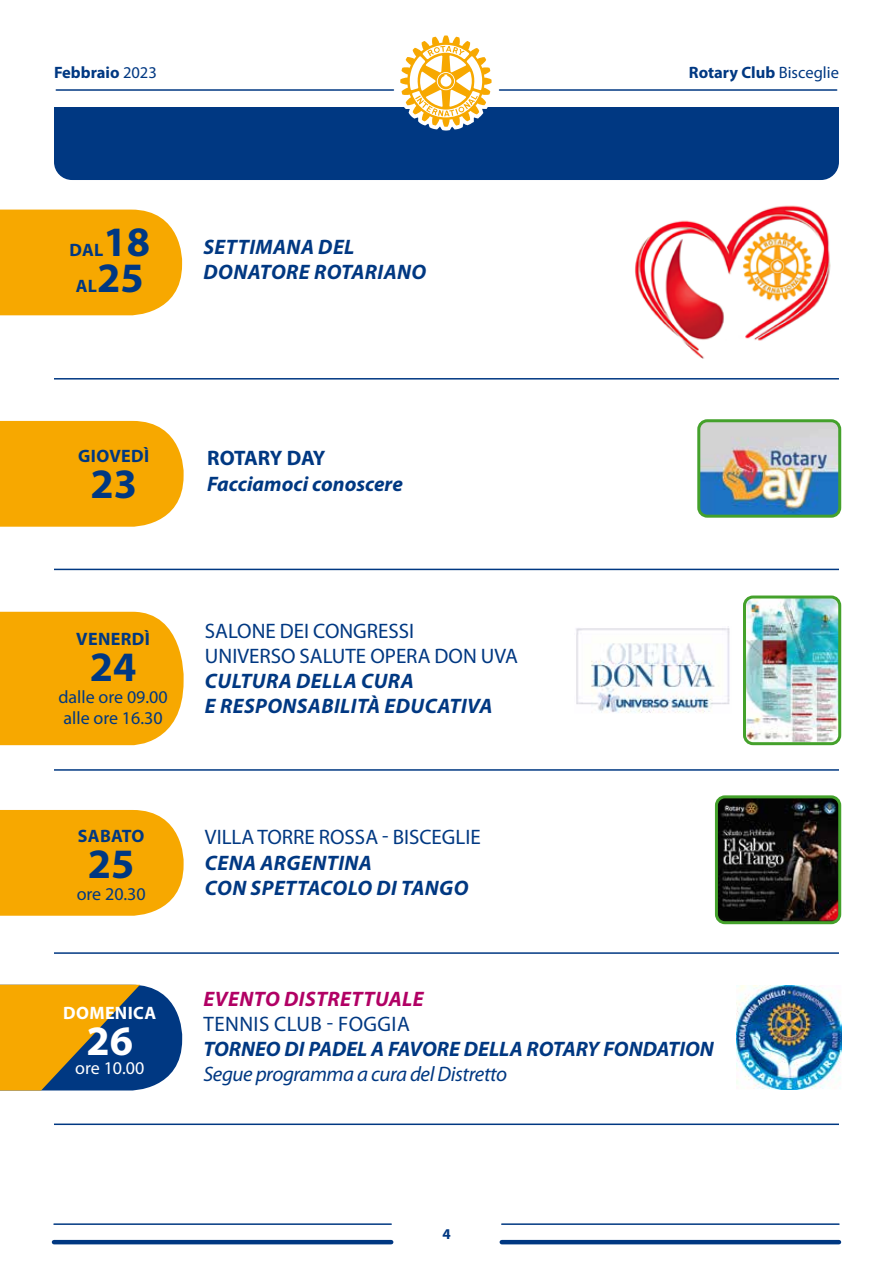
<style>
.page{position:relative;width:893px;height:1263px;background:#fff}
.page>*{position:absolute;margin:0;border:0;box-sizing:border-box;transform-origin:0 0}
.t1{font:700 42px "Myriad Pro";color:#003882}
.t2{font:700 42px "Myriad Pro";color:#fff}
.t3{font:italic 700 21px/25.2px "Myriad Pro";letter-spacing:.02em;color:#003882}
.t4{font:21px/25.2px "Myriad Pro";color:#003882}
.t5{font:italic 700 21px "Myriad Pro";color:#003882}
.t6{font:italic 21px "Myriad Pro";letter-spacing:-.02em;color:#003882}
.t7{font:italic 700 21px "Myriad Pro";letter-spacing:.02em;color:#b10064}
.t8{font:21px "Myriad Pro";letter-spacing:.02em;color:#003882}
.t9{font:700 21px "Myriad Pro";letter-spacing:-.02em;color:#003882}
.t10{font:18px/21.6px "Myriad Pro";color:#003882}
.t11{font:700 18px "Myriad Pro";letter-spacing:.02em;color:#003882}
.t12{font:700 18px "Myriad Pro";letter-spacing:.02em;color:#fff}
.t13{font:18px "Myriad Pro";color:#fff}
.t14{font:700 16.5px "Myriad Pro";color:#003882}
.t15{font:700 15px "Myriad Pro";color:#003882}
.s1{font-weight:400}
</style>
<div class="page">
<hr style="left:54px;top:1240px;width:337px;height:4px;background:#003882">
<hr style="left:502px;top:1240px;width:337px;height:4px;background:#003882">
<hr style="left:56px;top:89px;width:337px;height:2px;background:#003882">
<hr style="left:54px;top:1223px;width:337px;height:2px;background:#003882">
<hr style="left:499px;top:89px;width:338px;height:2px;background:#003882">
<hr style="left:502px;top:1223px;width:337px;height:2px;background:#003882">
<div style="left:54px;top:110px;width:785px;height:70px;background:#003882;border-radius:18px"></div>
<div style="left:54px;top:107px;width:785px;height:26px;background:#003882"></div>
<svg style="left:390px;top:35px;width:112px;height:96px"></svg>
<svg style="left:0;top:985px;width:182px;height:105px;background:#887947"></svg>
<hr style="left:54px;top:569px;width:785px;height:1px;background:#003882">
<hr style="left:54px;top:769px;width:785px;height:2px;background:#003882">
<hr style="left:54px;top:952px;width:785px;height:2px;background:#003882">
<hr style="left:54px;top:1123px;width:785px;height:2px;background:#003882">
<hr style="left:54px;top:378px;width:785px;height:2px;background:#003882">
<img style="left:737px;top:985px;width:104px;height:105px">
<div style="left:0;top:421px;width:184px;height:106px;background:#f7a800"></div>
<div style="left:0;top:612px;width:184px;height:133px;background:#f7a800"></div>
<div style="left:0;top:810px;width:184px;height:106px;background:#f7a800"></div>
<img style="left:576px;top:628px;width:154px;height:85px">
<img style="left:747px;top:599px;width:93px;height:145px">
<div style="left:743px;top:595px;width:98px;height:150px;border:3px solid #44a12b;border-radius:9px"></div>
<img style="left:719px;top:799px;width:121px;height:124px">
<div style="left:715px;top:795px;width:126px;height:129px;border:3px solid #44a12b;border-radius:9px"></div>
<img style="left:701px;top:423px;width:136px;height:91px">
<div style="left:697px;top:419px;width:144px;height:99px;border:3px solid #44a12b;border-radius:9px"></div>
<div style="left:0;top:210px;width:182px;height:105px;background:#f7a800"></div>
<img style="left:634px;top:205px;width:197px;height:154px">
<p class="t14" style="left:54px;top:63px;width:104px">Febbraio <span class="s1">2023</span></p>
<p class="t14" style="left:689px;top:63px;width:152px">Rotary Club <span class="s1">Bisceglie</span></p>
<h1 class="t1" style="left:104px;top:218px;width:48px">18</h1>
<p class="t11" style="left:69px;top:240px;width:35px">DAL</p>
<h1 class="t1" style="left:97px;top:254px;width:48px">25</h1>
<p class="t11" style="left:76px;top:276px;width:23px">AL</p>
<p class="t3" style="left:203px;top:235px;width:224px">SETTIMANA DEL<br>DONATORE ROTARIANO</p>
<p class="t11" style="left:78px;top:446px;width:73px">GIOVEDÌ</p>
<h1 class="t1" style="left:90px;top:460px;width:48px">23</h1>
<p class="t9" style="left:207px;top:447px;width:120px">ROTARY DAY</p>
<p class="t5" style="left:207px;top:472px;width:197px">Facciamoci conoscere</p>
<p class="t11" style="left:76px;top:629px;width:75px">VENERDÌ</p>
<h1 class="t1" style="left:90px;top:643px;width:48px">24</h1>
<p class="t10" style="left:58px;top:686px;width:111px">dalle ore 09.00 alle ore 16.30</p>
<p class="t4" style="left:205px;top:618px;width:314px">SALONE DEI CONGRESSI<br>UNIVERSO SALUTE OPERA DON UVA</p>
<p class="t3" style="left:205px;top:669px;width:289px">CULTURA DELLA CURA<br>E RESPONSABILITÀ EDUCATIVA</p>
<p class="t11" style="left:78px;top:826px;width:68px">SABATO</p>
<h1 class="t1" style="left:88px;top:841px;width:48px">25</h1>
<p class="t10" style="left:77px;top:883px;width:71px">ore 20.30</p>
<p class="t12" style="left:63px;top:1002px;width:95px">DOMENICA</p>
<h1 class="t2" style="left:86px;top:1017px;width:48px">26</h1>
<p class="t13" style="left:75px;top:1058px;width:71px">ore 10.00</p>
<p class="t4" style="left:205px;top:825px;width:277px">VILLA TORRE ROSSA - BISCEGLIE</p>
<p class="t3" style="left:205px;top:850px;width:265px">CENA ARGENTINA<br>CON SPETTACOLO DI TANGO</p>
<p class="t7" style="left:204px;top:987px;width:222px">EVENTO DISTRETTUALE</p>
<p class="t8" style="left:204px;top:1012px;width:208px">TENNIS CLUB - FOGGIA</p>
<p class="t5" style="left:203px;top:1037px;width:512px">TORNEO DI PADEL A FAVORE DELLA ROTARY FONDATION</p>
<p class="t6" style="left:203px;top:1063px;width:305px">Segue programma a cura del Distretto</p>
<p class="t15" style="left:442px;top:1225px;width:10px">4</p>
</div>
